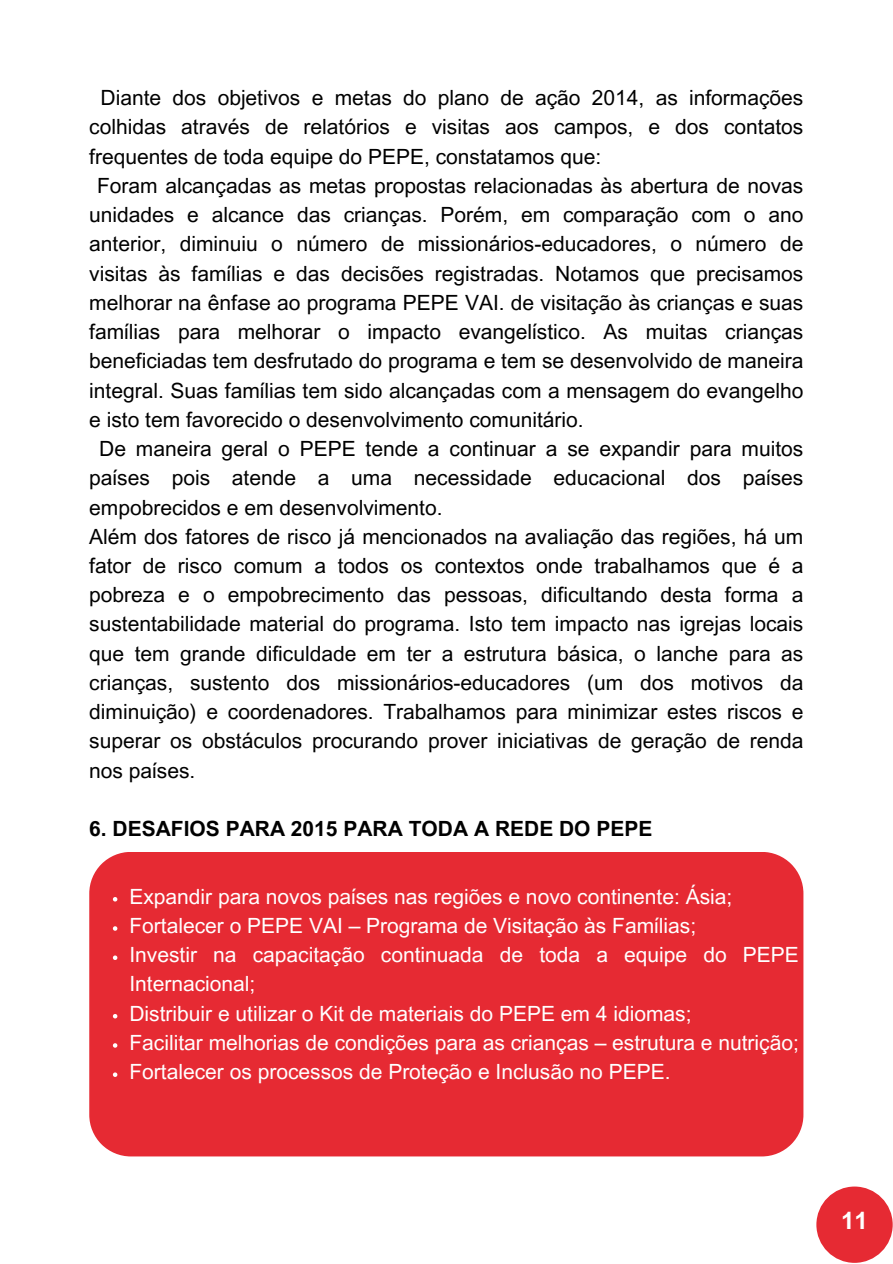
<style>
.page{position:relative;width:893px;height:1264px;background:#fff}
.page>*{position:absolute;margin:0;border:0;box-sizing:border-box;transform-origin:0 0}
.t1{font:700 24px "Arial MT Pro";color:#fff}
.t2{font:21px/29.2px "Arial MT Pro";color:#000;text-align:justify}
.t3{font:21px/29.2px "Arial MT Pro";color:#fff}
.t4{font:700 21px "Arial MT Pro";color:#000}
</style>
<div class="page">
<div style="left:816px;top:1186px;width:76px;height:76px;background:#e62a33;border-radius:50%"></div>
<div style="left:89px;top:852px;width:714px;height:304px;background:#e62a33"></div>
<svg style="left:113px;top:897px;width:4px;height:4px"></svg>
<svg style="left:113px;top:926px;width:4px;height:4px"></svg>
<svg style="left:113px;top:955px;width:4px;height:5px"></svg>
<svg style="left:113px;top:1013px;width:4px;height:5px"></svg>
<svg style="left:113px;top:1043px;width:4px;height:4px"></svg>
<svg style="left:113px;top:1072px;width:4px;height:4px"></svg>
<p class="t2" style="left:89px;top:86px;width:715px;text-indent:11px">Diante dos objetivos e metas do plano de ação 2014, as informações colhidas através de relatórios e visitas aos campos, e dos contatos frequentes de toda equipe do PEPE, constatamos que:</p>
<p class="t2" style="left:89px;top:173px;width:715px;text-indent:8px">Foram alcançadas as metas propostas relacionadas às abertura de novas unidades e alcance das crianças. Porém, em comparação com o ano anterior, diminuiu o número de missionários-educadores, o número de visitas às famílias e das decisões registradas. Notamos que precisamos melhorar na ênfase ao programa PEPE VAI. de visitação às crianças e suas famílias para melhorar o impacto evangelístico. As muitas crianças beneficiadas tem desfrutado do programa e tem se desenvolvido de maneira integral. Suas famílias tem sido alcançadas com a mensagem do evangelho e isto tem favorecido o desenvolvimento comunitário.</p>
<p class="t2" style="left:89px;top:436px;width:715px;text-indent:10px">De maneira geral o PEPE tende a continuar a se expandir para muitos países pois atende a uma necessidade educacional dos países empobrecidos e em desenvolvimento.</p>
<p class="t2" style="left:89px;top:524px;width:715px">Além dos fatores de risco já mencionados na avaliação das regiões, há um fator de risco comum a todos os contextos onde trabalhamos que é a pobreza e o empobrecimento das pessoas, dificultando desta forma a sustentabilidade material do programa. Isto tem impacto nas igrejas locais que tem grande dificuldade em ter a estrutura básica, o lanche para as crianças, sustento dos missionários-educadores (um dos motivos da diminuição) e coordenadores. Trabalhamos para minimizar estes riscos e superar os obstáculos procurando prover iniciativas de geração de renda nos países.</p>
<p class="t4" style="left:89px;top:820px;width:564px">6. DESAFIOS PARA 2015 PARA TODA A REDE DO PEPE</p>
<p class="t3" style="left:129px;top:884px;width:604px">Expandir para novos países nas regiões e novo continente: Ásia;</p>
<p class="t3" style="left:129px;top:913px;width:568px">Fortalecer o PEPE VAI – Programa de Visitação às Famílias;</p>
<p class="t3" style="left:129px;top:942px;width:671px">Investir na capacitação continuada de toda a equipe do PEPE<br>Internacional;</p>
<p class="t3" style="left:129px;top:1001px;width:563px">Distribuir e utilizar o Kit de materiais do PEPE em 4 idiomas;</p>
<p class="t3" style="left:129px;top:1030px;width:670px">Facilitar melhorias de condições para as crianças – estrutura e nutrição;</p>
<p class="t3" style="left:129px;top:1059px;width:542px">Fortalecer os processos de Proteção e Inclusão no PEPE.</p>
<p class="t1" style="left:841px;top:1211px;width:28px">11</p>
</div>
